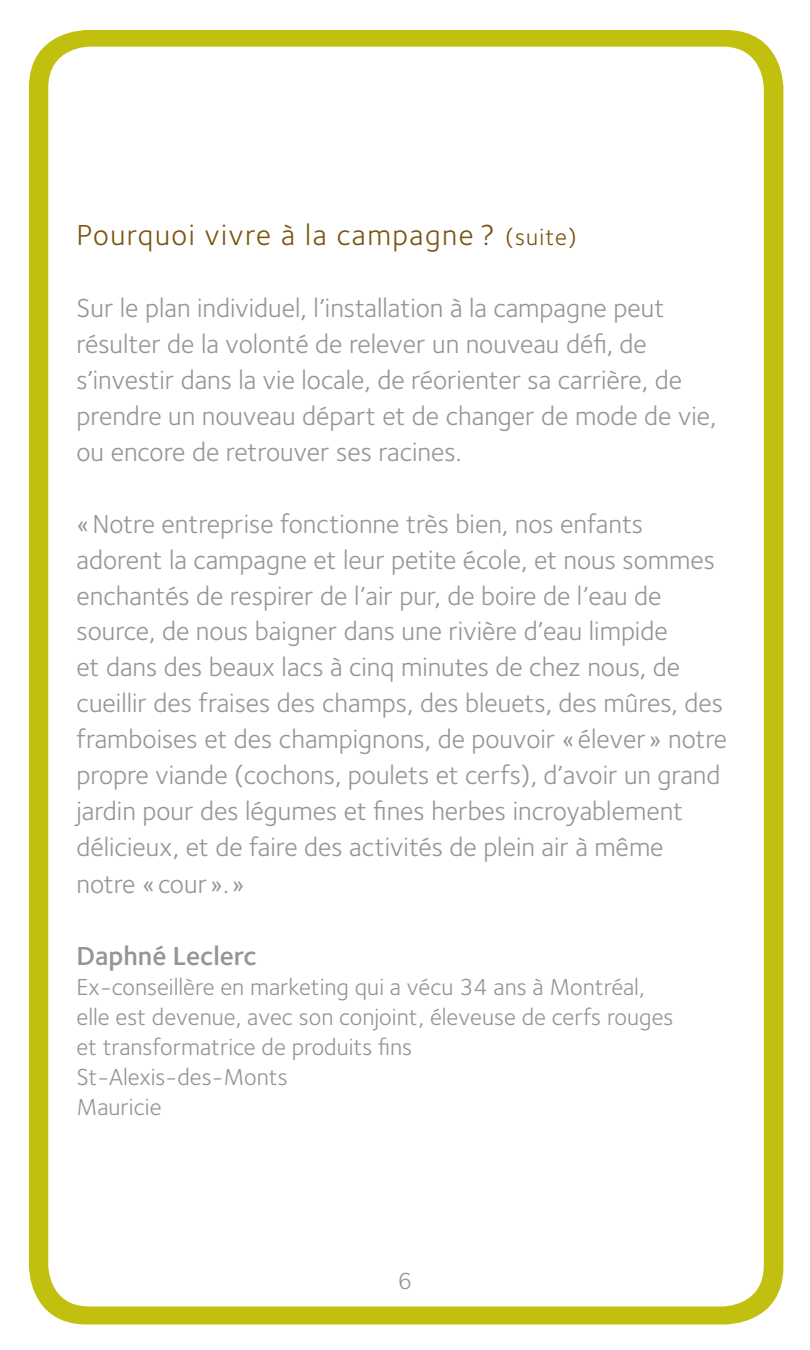
<style>
.page{position:relative;width:810px;height:1350px;background:#fff}
.page>*{position:absolute;margin:0;border:0;box-sizing:border-box;transform-origin:0 0}
.t1{font:30px "Foundry Sterling";letter-spacing:.05em;color:#7c5310}
.t2{font:27px/36px "Foundry Sterling";color:#939598}
.t3{font:600 27px "Foundry Sterling";color:#939598}
.t4{font:24px/30px "Foundry Sterling";color:#939598}
.s1{font-size:24px}
</style>
<div class="page">
<div style="left:29px;top:30px;width:754px;height:1294px;background:#c2c00f;border-radius:58px"></div>
<div style="left:48px;top:47px;width:716px;height:1259px;background:#fff;border-radius:41px"></div>
<p class="t1" style="left:76px;top:217px;width:502px">Pourquoi vivre à la campagne ? <span class="s1">(suite)</span></p>
<p class="t2" style="left:76px;top:289px;width:642px">Sur le plan individuel, l’installation à la campagne peut résulter de la volonté de relever un nouveau défi, de s’investir dans la vie locale, de réorienter sa carrière, de prendre un nouveau départ et de changer de mode de vie, ou encore de retrouver ses racines.</p>
<p class="t2" style="left:76px;top:505px;width:652px">«Notre entreprise fonctionne très bien, nos enfants adorent la campagne et leur petite école, et nous sommes enchantés de respirer de l’air pur, de boire de l’eau de source, de nous baigner dans une rivière d’eau limpide<br>et dans des beaux lacs à cinq minutes de chez nous, de cueillir des fraises des champs, des bleuets, des mûres, des framboises et des champignons, de pouvoir « élever » notre propre viande (cochons, poulets et cerfs), d’avoir un grand jardin pour des légumes et fines herbes incroyablement délicieux, et de faire des activités de plein air à même notre « cour ». »</p>
<p class="t3" style="left:76px;top:940px;width:182px">Daphné Leclerc</p>
<p class="t4" style="left:76px;top:971px;width:599px">Ex-conseillère en marketing qui a vécu 34 ans à Montréal, elle est devenue, avec son conjoint, éleveuse de cerfs rouges et transformatrice de produits fins<br>St-Alexis-des-Monts<br>Mauricie</p>
</div>
